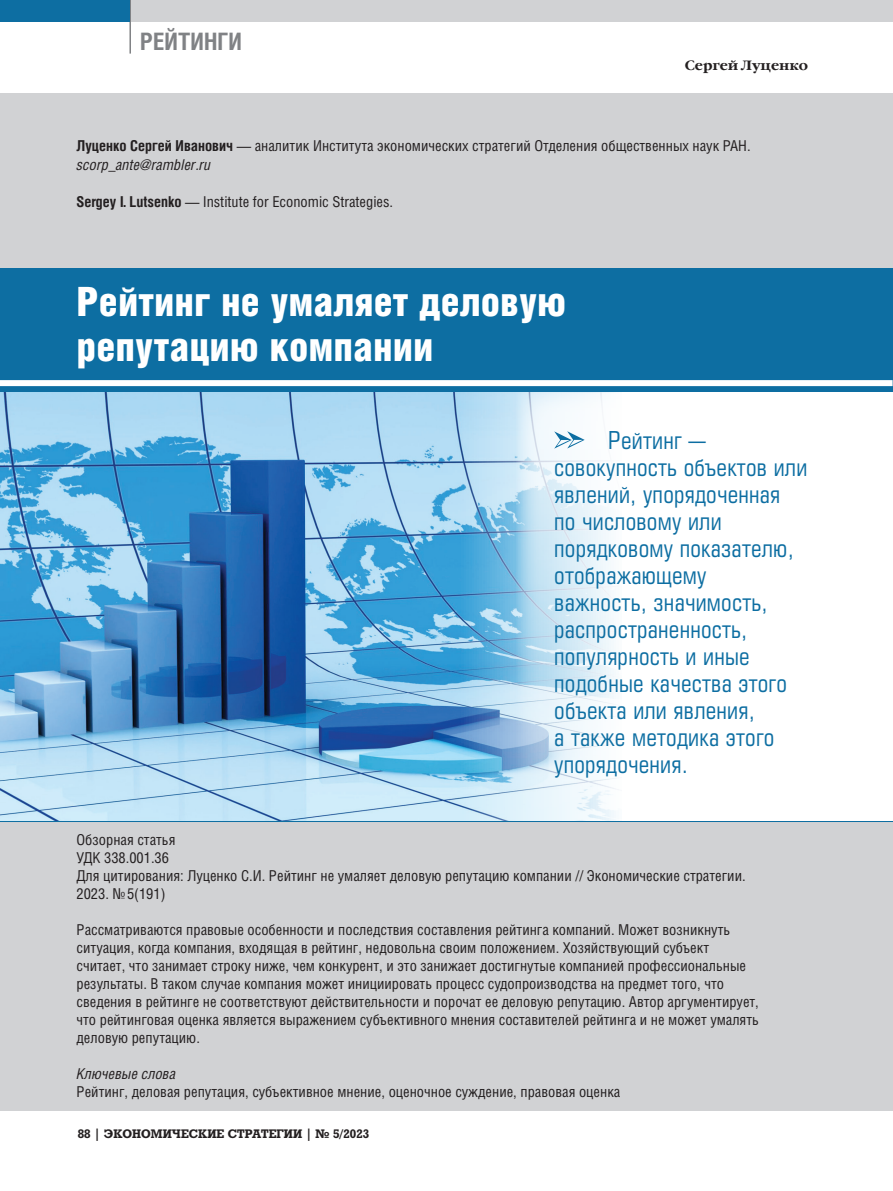
<style>
.page{position:relative;width:893px;height:1191px;background:#fff}
.page>*{position:absolute;margin:0;border:0;box-sizing:border-box;transform-origin:0 0}
.Zagol_St_1{font:40.5px/45px "Helios Cond Black C";color:#fff}
.Vrez{font:24px/27px "Europe Condensed C";letter-spacing:.01em;color:#0d6ea2}
.ColonTitul_1{font:700 24px "Helios Cond C";color:#808285}
.Annotation_Rus{font:15px/18px "Helios Cond C";color:#231f20}
.Annotation_1{font:15px "Helios Cond C";color:#231f20}
.Annotation_1-2{font:italic 15px "Helios Cond C";color:#231f20}
.Annotation_Rus-2{font:italic 15px "Helios Cond C";color:#231f20}
.Autor_Col{font:700 13.5px "Garamond C";color:#231f20}
.t1{font:700 12px "Rodeo C";color:#231f20}
.s1{font-weight:700}
</style>
<div class="page">
<img style="left:0;top:391px;width:516px;height:430px">
<svg style="left:516px;top:391px;width:326px;height:430px"></svg>
<div style="left:0;top:0;width:893px;height:21px;background:#d1d2d4"></div>
<hr style="left:129px;top:0;width:2px;height:54px;background:#808285">
<div style="left:0;top:0;width:130px;height:21px;background:#0d6ea2"></div>
<div style="left:0;top:93px;width:893px;height:213px;background:#d1d2d4"></div>
<div style="left:0;top:268px;width:893px;height:123px;background:#0d6ea2"></div>
<svg style="left:0;top:386px;width:893px;height:1px"></svg>
<div style="left:0;top:380px;width:893px;height:6px;background:#fff"></div>
<div style="left:0;top:821px;width:893px;height:289px;background:#d1d2d4"></div>
<hr style="left:0;top:821px;width:893px;height:1px;background:#0d6ea2">
<svg style="left:554px;top:431px;width:31px;height:17px"></svg>
<p class="ColonTitul_1" style="left:140px;top:27px;width:103px">РЕЙТИНГИ</p>
<p class="Autor_Col" style="left:685px;top:58px;width:125px">Сергей Луценко</p>
<p class="Annotation_1" style="left:77px;top:137px;width:675px"><span class="s1">Луценко Сергей Иванович</span> — аналитик Института экономических стратегий Отделения общественных наук РАН.</p>
<p class="Annotation_1-2" style="left:77px;top:155px;width:136px">scorp_ante@rambler.ru</p>
<p class="Annotation_1" style="left:77px;top:193px;width:318px"><span class="s1">Sergey I. Lutsenko</span> — Institute for Economic Strategies.</p>
<p class="Zagol_St_1" style="left:77px;top:278px;width:491px">Рейтинг не умаляет деловую репутацию компании</p>
<p class="Vrez" style="left:554px;top:426px;width:255px;text-indent:54px">Рейтинг — совокупность объектов или явлений, упорядоченная по числовому или порядковому показателю, отображающему<br>важность, значимость, распространенность, популярность и иные подобные качества этого объекта или явления,<br>а также методика этого упорядочения.</p>
<p class="Annotation_Rus" style="left:77px;top:830px;width:100px">Обзорная статья</p>
<p class="Annotation_Rus" style="left:77px;top:848px;width:94px">УДК 338.001.36</p>
<p class="Annotation_Rus" style="left:77px;top:866px;width:671px">Для цитирования: Луценко С.И. Рейтинг не умаляет деловую репутацию компании // Экономические стратегии.<br>2023. №5(191)</p>
<p class="Annotation_Rus" style="left:77px;top:920px;width:684px">Рассматриваются правовые особенности и последствия составления рейтинга компаний. Может возникнуть ситуация, когда компания, входящая в рейтинг, недовольна своим положением. Хозяйствующий субъект считает, что занимает строку ниже, чем конкурент, и это занижает достигнутые компанией профессиональные результаты. В таком случае компания может инициировать процесс судопроизводства на предмет того, что сведения в рейтинге не соответствуют действительности и порочат ее деловую репутацию. Автор аргументирует, что рейтинговая оценка является выражением субъективного мнения составителей рейтинга и не может умалять деловую репутацию.</p>
<p class="Annotation_Rus-2" style="left:77px;top:1064px;width:101px">Ключевые слова</p>
<p class="Annotation_Rus" style="left:77px;top:1082px;width:545px">Рейтинг, деловая репутация, субъективное мнение, оценочное суждение, правовая оценка</p>
<p class="t1" style="left:78px;top:1126px;width:293px">88 | ЭКОНОМИЧЕСКИЕ СТРАТЕГИИ | № 5/2023</p>
</div>
